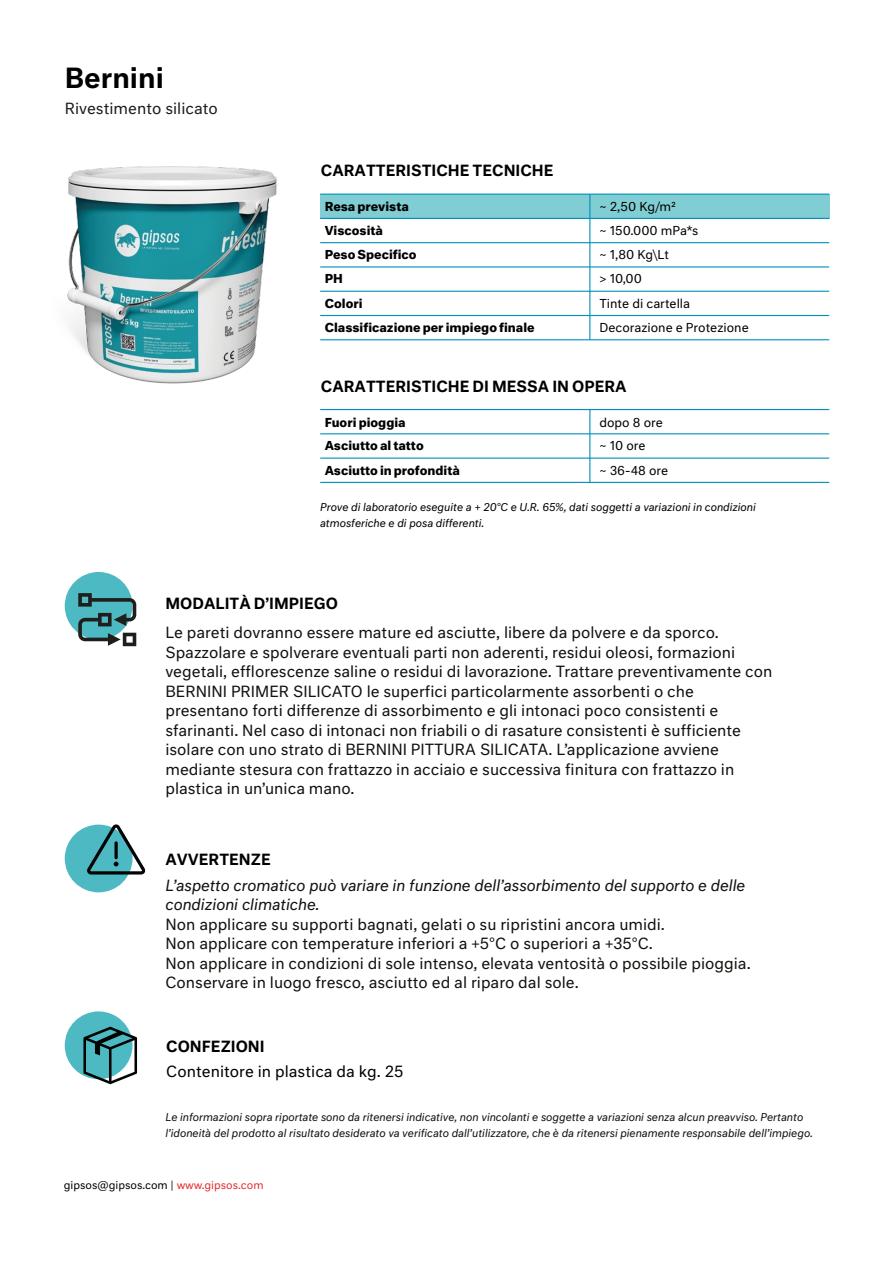
<style>
.page{position:relative;width:893px;height:1263px;background:#fff}
.page>*{position:absolute;margin:0;border:0;box-sizing:border-box;transform-origin:0 0}
.t1{font:500 27px "Neutral Std";color:#000}
.t2{font:15px/19.5px "Neutral Std";color:#11110f}
.t3{font:italic 15px/19.5px "Neutral Std";color:#11110f}
.t4{font:500 15px "Neutral Std";color:#000}
.t5{font:15px "Neutral Std";color:#12120e}
.t6{font:15px "Neutral Std";color:#000}
.t7{font:15px "Neutral Std";color:#1d1e1c}
.t8{font:700 12px/24.3px "Neutral Std";color:#000}
.t9{font:12px/24.3px "Neutral Std";color:#000}
.t10{font:italic 10.5px/16.5px "Neutral Std";color:#11110f}
.t11{font:italic 10.5px/16.5px "Neutral Std";color:#000}
.t12{font:10.5px "Neutral Std";color:#000}
.s1{color:#e32c2b}
</style>
<div class="page">
<img style="left:67px;top:166px;width:210px;height:218px">
<div style="left:320px;top:194px;width:509px;height:24px;background:#80cdd3"></div>
<div style="left:65px;top:572px;width:68px;height:68px;background:#4db9c2;border-radius:50%"></div>
<svg style="left:78px;top:593px;width:58px;height:53px"></svg>
<div style="left:65px;top:825px;width:68px;height:67px;background:#4db9c2;border-radius:50%"></div>
<div style="left:65px;top:1011px;width:68px;height:68px;background:#4db9c2;border-radius:50%"></div>
<svg style="left:83px;top:1027px;width:54px;height:57px"></svg>
<svg style="left:87px;top:824px;width:58px;height:50px"></svg>
<hr style="left:589px;top:194px;width:1px;height:146px;background:#0090bc">
<hr style="left:320px;top:218px;width:509px;height:1px;background:#0090bc">
<hr style="left:320px;top:242px;width:509px;height:1px;background:#0090bc">
<hr style="left:320px;top:266px;width:509px;height:1px;background:#0090bc">
<hr style="left:320px;top:291px;width:509px;height:1px;background:#0090bc">
<hr style="left:320px;top:315px;width:509px;height:1px;background:#0090bc">
<hr style="left:320px;top:339px;width:509px;height:1px;background:#0090bc">
<hr style="left:320px;top:194px;width:509px;height:1px;background:#0090bc">
<hr style="left:589px;top:410px;width:1px;height:72px;background:#0090bc">
<hr style="left:320px;top:433px;width:509px;height:1px;background:#0090bc">
<hr style="left:320px;top:457px;width:509px;height:2px;background:#0090bc">
<hr style="left:320px;top:482px;width:509px;height:1px;background:#0090bc">
<hr style="left:320px;top:409px;width:509px;height:1px;background:#0090bc">
<h1 class="t1" style="left:65px;top:60px;width:101px">Bernini</h1>
<p class="t7" style="left:65px;top:99px;width:155px">Rivestimento silicato</p>
<p class="t4" style="left:321px;top:161px;width:234px">CARATTERISTICHE TECNICHE</p>
<p class="t8" style="left:325px;top:194px;width:86px">Resa prevista</p>
<p class="t9" style="left:599px;top:194px;width:78px">~ 2,50 Kg/m2</p>
<p class="t9" style="left:599px;top:218px;width:101px">~ 150.000 mPa*s</p>
<p class="t8" style="left:325px;top:218px;width:60px">Viscosità</p>
<p class="t8" style="left:325px;top:267px;width:211px">PH<br>Colori<br>Classificazione per impiego finale</p>
<p class="t8" style="left:325px;top:242px;width:93px">Peso Specifico</p>
<p class="t9" style="left:599px;top:242px;width:151px">~ 1,80 Kg\Lt<br>&gt; 10,00<br>Tinte di cartella<br>Decorazione e Protezione</p>
<p class="t4" style="left:321px;top:376px;width:307px">CARATTERISTICHE DI MESSA IN OPERA</p>
<p class="t8" style="left:325px;top:410px;width:83px">Fuori pioggia</p>
<p class="t9" style="left:599px;top:410px;width:65px">dopo 8 ore</p>
<p class="t8" style="left:325px;top:433px;width:101px">Asciutto al tatto</p>
<p class="t9" style="left:599px;top:433px;width:48px">~ 10 ore</p>
<p class="t8" style="left:325px;top:458px;width:137px">Asciutto in profondità</p>
<p class="t9" style="left:599px;top:458px;width:70px">~ 36-48 ore</p>
<p class="t11" style="left:320px;top:498px;width:437px">Prove di laboratorio eseguite a + 20°C e U.R. 65%, dati soggetti a variazioni in condizioni atmosferiche e di posa differenti.</p>
<p class="t4" style="left:165px;top:593px;width:174px">MODALITÀ D’IMPIEGO</p>
<p class="t2" style="left:165px;top:623px;width:608px">Le pareti dovranno essere mature ed asciutte, libere da polvere e da sporco.<br>Spazzolare e spolverare eventuali parti non aderenti, residui oleosi, formazioni vegetali, efflorescenze saline o residui di lavorazione. Trattare preventivamente con BERNINI PRIMER SILICATO le superfici particolarmente assorbenti o che presentano forti differenze di assorbimento e gli intonaci poco consistenti e sfarinanti. Nel caso di intonaci non friabili o di rasature consistenti è sufficiente isolare con uno strato di BERNINI PITTURA SILICATA. L’applicazione avviene mediante stesura con frattazzo in acciaio e successiva finitura con frattazzo in plastica in un’unica mano.</p>
<p class="t4" style="left:165px;top:849px;width:107px">AVVERTENZE</p>
<p class="t3" style="left:165px;top:875px;width:581px">L’aspetto cromatico può variare in funzione dell’assorbimento del supporto e delle condizioni climatiche.</p>
<p class="t2" style="left:165px;top:914px;width:501px">Non applicare su supporti bagnati, gelati o su ripristini ancora umidi.<br>Non applicare con temperature inferiori a +5°C o superiori a +35°C.</p>
<p class="t5" style="left:165px;top:953px;width:587px">Non applicare in condizioni di sole intenso, elevata ventosità o possibile pioggia.</p>
<p class="t2" style="left:165px;top:972px;width:415px">Conservare in luogo fresco, asciutto ed al riparo dal sole.</p>
<p class="t4" style="left:166px;top:1036px;width:100px">CONFEZIONI</p>
<p class="t6" style="left:166px;top:1061px;width:239px">Contenitore in plastica da kg. 25</p>
<p class="t10" style="left:165px;top:1108px;width:649px">Le informazioni sopra riportate sono da ritenersi indicative, non vincolanti e soggette a variazioni senza alcun preavviso. Pertanto l’idoneità del prodotto al risultato desiderato va verificato dall’utilizzatore, che è da ritenersi pienamente responsabile dell’impiego.</p>
<p class="t12" style="left:64px;top:1178px;width:201px">gipsos@gipsos.com | <span class="s1">www.gipsos.com</span></p>
</div>
